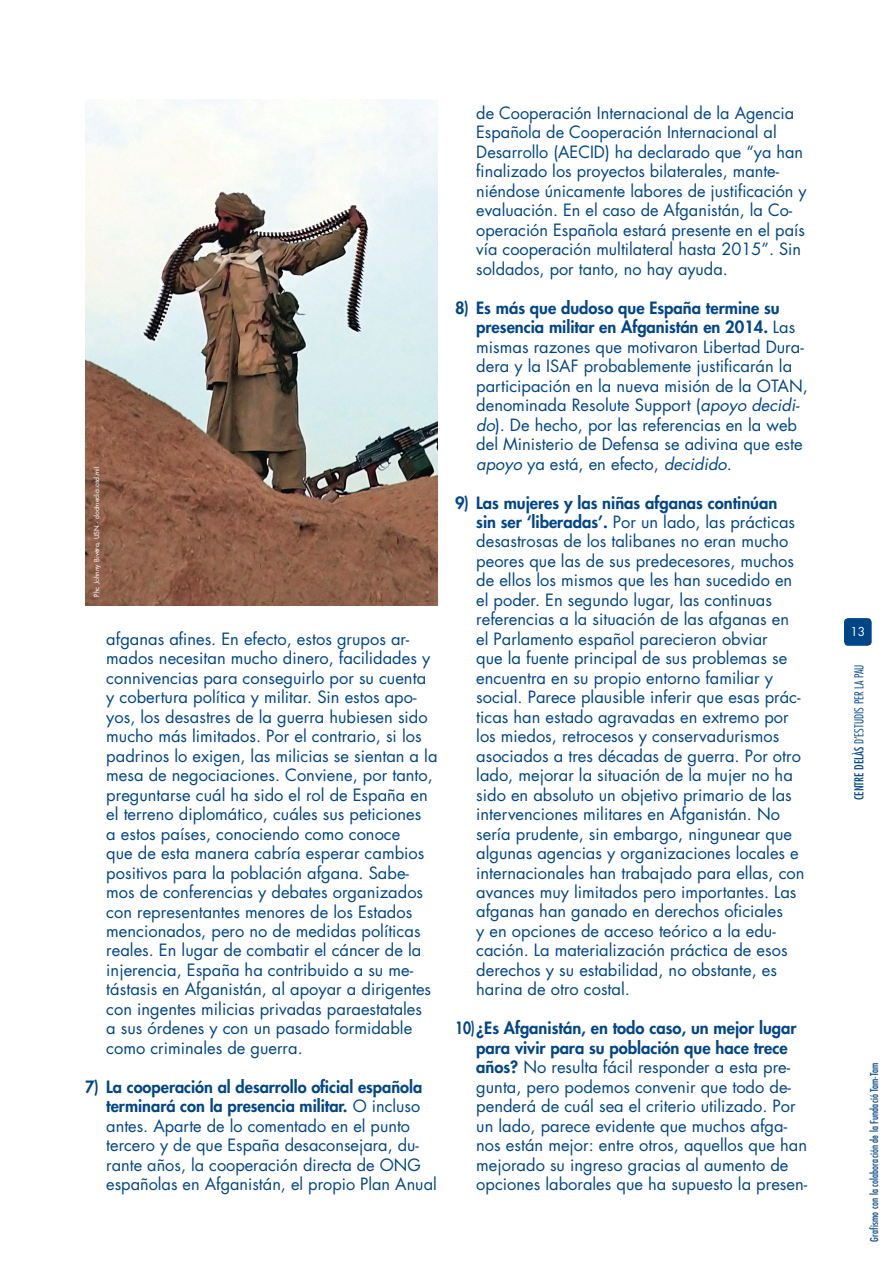
<style>
.page{position:relative;width:893px;height:1263px;background:#fff}
.page>*{position:absolute;margin:0;border:0;box-sizing:border-box;transform-origin:0 0}
.t1{font:16.5px/19.5px "Futura";color:#004588}
.t2{font:300 condensed 12px "Futura";color:#004588}
.t3{font:12px "Futura";color:#fff}
.t4{font:condensed 10.5px "Futura";letter-spacing:.01em;color:#004588}
.t5{font:6.75px "Futura";color:#fff}
.s1{font-weight:800}
.s2{font-style:italic}
.s3{font-weight:400}
</style>
<div class="page">
<div style="left:844px;top:618px;width:28px;height:28px;background:#004588;border-radius:4px"></div>
<img style="left:85px;top:100px;width:353px;height:506px">
<p class="t5" style="left:92px;top:597px;width:132px;rotate:-90deg">Phc Johnny Bivera, USN - dodmedia.osd.mil</p>
<p class="t1" style="left:106px;top:629px;width:333px">afganas afines. En efecto, estos grupos ar&shy;mados necesitan mucho dinero, facilidades y connivencias para conseguirlo por su cuenta y cobertura política y militar. Sin estos apo&shy;yos, los desastres de la guerra hubiesen sido mucho más limitados. Por el contrario, si los padrinos lo exigen, las milicias se sientan a la mesa de negociaciones. Conviene, por tanto, preguntarse cuál ha sido el rol de España en el terreno diplomático, cuáles sus peticiones<br>a estos países, conociendo como conoce<br>que de esta manera cabría esperar cambios positivos para la población afgana. Sabe&shy;mos de conferencias y debates organizados con representantes menores de los Estados mencionados, pero no de medidas políticas reales. En lugar de combatir el cáncer de la injerencia, España ha contribuido a su me&shy;tástasis en Afganistán, al apoyar a dirigentes con ingentes milicias privadas paraestatales<br>a sus órdenes y con un pasado formidable como criminales de guerra.</p>
<p class="t1" style="left:106px;top:1077px;width:332px;text-indent:-21px"><span class="s1">7) La cooperación al desarrollo oficial española terminará con la presencia militar.</span> O incluso antes. Aparte de lo comentado en el punto tercero y de que España desaconsejara, du&shy;rante años, la cooperación directa de ONG españolas en Afganistán, el propio Plan Anual</p>
<p class="t1" style="left:476px;top:103px;width:332px">de Cooperación Internacional de la Agencia Española de Cooperación Internacional al Desarrollo (AECID) ha declarado que “ya han finalizado los proyectos bilaterales, mante&shy;niéndose únicamente labores de justificación y evaluación. En el caso de Afganistán, la Co&shy;operación Española estará presente en el país vía cooperación multilateral hasta 2015”. Sin soldados, por tanto, no hay ayuda.</p>
<p class="t1" style="left:476px;top:298px;width:333px;text-indent:-21px"><span class="s1">8) Es más que dudoso que España termine su presencia militar en Afganistán en 2014.</span> Las mismas razones que motivaron Libertad Dura&shy;dera y la ISAF probablemente justificarán la participación en la nueva misión de la OTAN, denominada Resolute Support (<span class="s2">apoyo decidi&shy;do</span>). De hecho, por las referencias en la web del Ministerio de Defensa se adivina que este <span class="s2">apoyo</span> ya está, en efecto, <span class="s2">decidido</span>.</p>
<p class="t1" style="left:476px;top:493px;width:330px;text-indent:-21px"><span class="s1">9) Las mujeres y las niñas afganas continúan<br>sin ser ‘liberadas’.</span> Por un lado, las prácticas desastrosas de los talibanes no eran mucho peores que las de sus predecesores, muchos de ellos los mismos que les han sucedido en el poder. En segundo lugar, las continuas referencias a la situación de las afganas en el Parlamento español parecieron obviar<br>que la fuente principal de sus problemas se encuentra en su propio entorno familiar y social. Parece plausible inferir que esas prác&shy;ticas han estado agravadas en extremo por los miedos, retrocesos y conservadurismos asociados a tres décadas de guerra. Por otro lado, mejorar la situación de la mujer no ha sido en absoluto un objetivo primario de las intervenciones militares en Afganistán. No sería prudente, sin embargo, ningunear que algunas agencias y organizaciones locales e internacionales han trabajado para ellas, con avances muy limitados pero importantes. Las afganas han ganado en derechos oficiales<br>y en opciones de acceso teórico a la edu&shy;cación. La materialización práctica de esos derechos y su estabilidad, no obstante, es harina de otro costal.</p>
<p class="t1" style="left:476px;top:1019px;width:332px;text-indent:-21px"><span class="s1">10)¿Es Afganistán, en todo caso, un mejor lugar para vivir para su población que hace trece años?</span> No resulta fácil responder a esta pre&shy;gunta, pero podemos convenir que todo de&shy;penderá de cuál sea el criterio utilizado. Por un lado, parece evidente que muchos afga&shy;nos están mejor: entre otros, aquellos que han mejorado su ingreso gracias al aumento de opciones laborales que ha supuesto la presen-</p>
<p class="t3" style="left:850px;top:624px;width:16px">13</p>
<p class="t2" style="left:852px;top:800px;width:137px;rotate:-90deg"><span class="s3">CENTRE DELÀS</span> D’ESTUDIS PER LA PAU</p>
<p class="t4" style="left:868px;top:1241px;width:180px;rotate:-90deg">Grafismo con la colaboración de la Fundació Tam-Tam</p>
</div>
